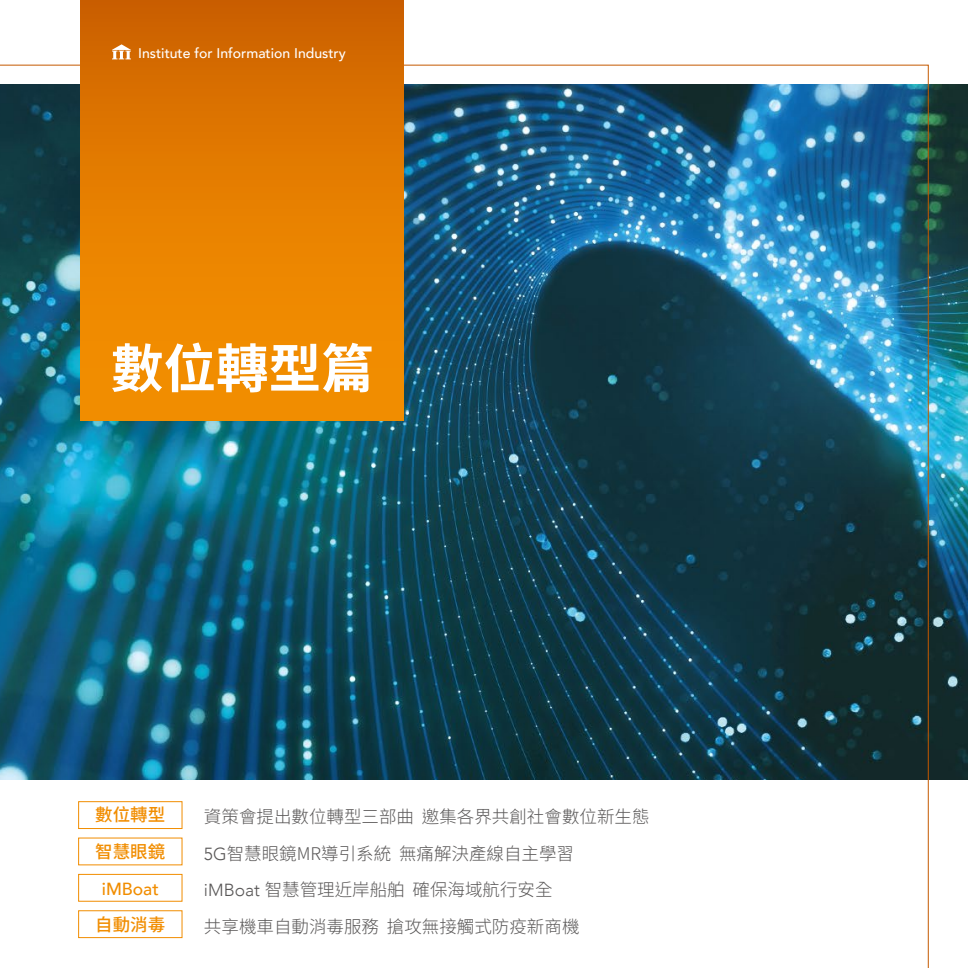
<style>
.page{position:relative;width:968px;height:968px;background:#fff}
.page>*{position:absolute;margin:0;border:0;box-sizing:border-box;transform-origin:0 0}
.t1{font:700 52.5px "Source Han Sans TC";color:#fff}
.t2{font:300 17.5px/36.8px "Source Han Sans TC";color:#595757}
.t3{font:500 17.5px/36.8px "Source Han Sans TC";color:#f18d00}
.t4{font:500 17.5px "Avenir";color:#f18d00}
.t5{font:500 14px "Avenir";color:#fff}
.s1{font-family:"Avenir"}
</style>
<div class="page">
<img style="left:928px;top:84px;width:39px;height:695px">
<img style="left:0;top:65px;width:928px;height:902px">
<div style="left:81px;top:0;width:322px;height:420px;background:linear-gradient(to bottom,#cf6400,#f99500)"></div>
<svg style="left:112px;top:44px;width:19px;height:15px"></svg>
<p class="t5" style="left:138px;top:41px;width:209px">Institute for Information Industry</p>
<h1 class="t1" style="left:111px;top:339px;width:264px">數位轉型篇</h1>
<p class="t3" style="left:95px;top:796px;width:71px">數位轉型智慧眼鏡</p>
<p class="t4" style="left:102px;top:873px;width:59px">iMBoat</p>
<p class="t3" style="left:95px;top:906px;width:71px">自動消毒</p>
<p class="t2" style="left:204px;top:798px;width:447px">資策會提出數位轉型三部曲 邀集各界共創社會數位新生態<br><span class="s1">5G</span>智慧眼鏡MR導引系統 無痛解決產線自主學習<br><span class="s1">iMBoat</span> 智慧管理近岸船舶 確保海域航行安全<br>共享機車自動消毒服務 搶攻無接觸式防疫新商機</p>
</div>
